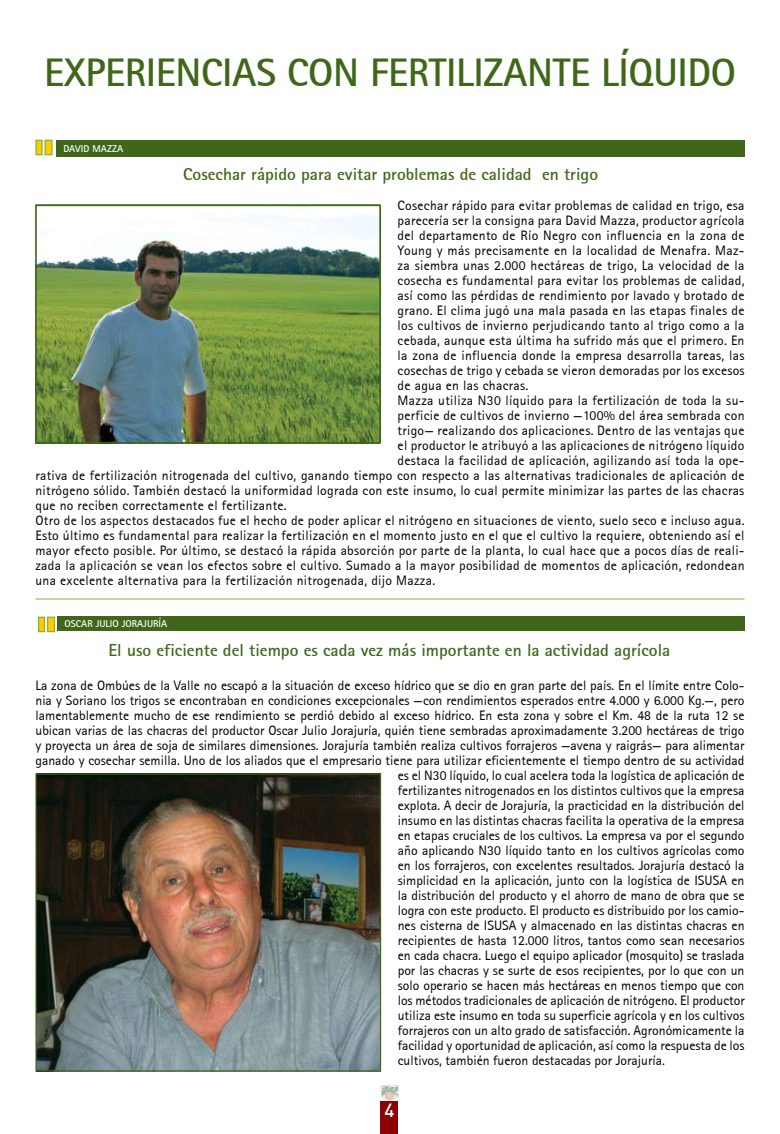
<style>
.page{position:relative;width:780px;height:1134px;background:#fff}
.page>*{position:absolute;margin:0;border:0;box-sizing:border-box;transform-origin:0 0}
.t1{font:700 40px "Rotis Sans Serif";letter-spacing:-.01em;color:#3f6619}
.t2{font:18.75px "Converse DIN Medium";color:#fff}
.t3{font:700 17.5px "Rotis Sans Serif";color:#3f6619}
.t4{font:13.75px "Rotis Sans Serif";color:#000}
.t5{font:13.75px "Rotis Sans Serif";letter-spacing:.02em;color:#000}
.t6{font:700 10px "Rotis Sans Serif";color:#fff}
</style>
<div class="page">
<div style="left:381px;top:1101px;width:17px;height:33px;background:#8b0304"></div>
<img style="left:381px;top:1085px;width:17px;height:15px">
<hr style="left:35px;top:599px;width:709px;height:1px;background:#7fb439">
<div style="left:57px;top:617px;width:687px;height:14px;background:#3f6619"></div>
<div style="left:56px;top:140px;width:688px;height:17px;background:#3f6619"></div>
<div style="left:35px;top:140px;width:8px;height:15px;background:#fc0;border:1px solid #7fb439"></div>
<div style="left:44px;top:140px;width:9px;height:15px;background:#fc0;border:1px solid #7fb439"></div>
<div style="left:38px;top:617px;width:7px;height:15px;background:#fc0;border:1px solid #7fb439"></div>
<div style="left:47px;top:617px;width:8px;height:15px;background:#fc0;border:1px solid #7fb439"></div>
<img style="left:38px;top:207px;width:340px;height:234px">
<img style="left:36px;top:775px;width:344px;height:297px">
<div style="left:35px;top:205px;width:346px;height:238px;border:1px solid #3f6619"></div>
<div style="left:35px;top:773px;width:346px;height:298px;border:1px solid #3f6619"></div>
<h1 class="t1" style="left:44px;top:47px;width:176px">EXPERI ENCIAS</h1>
<h1 class="t1" style="left:287px;top:47px;width:450px">CON FERTILIZANTE LÍQUI DO</h1>
<p class="t6" style="left:63px;top:142px;width:61px">David Mazza</p>
<p class="t3" style="left:183px;top:163px;width:416px">Cosechar rápido para evitar problemas de calidad en trigo</p>
<p class="t5" style="left:397px;top:197px;width:348px">Cosechar rápido para evitar problemas de calidad en trigo, esa</p>
<p class="t5" style="left:397px;top:212px;width:348px">parecería ser la consigna para David Mazza, productor agrícola</p>
<p class="t5" style="left:397px;top:227px;width:348px">del departamento de Río Negro con influencia en la zona de</p>
<p class="t5" style="left:397px;top:242px;width:348px">Young y más precisamente en la localidad de Menafra. Maz-</p>
<p class="t5" style="left:397px;top:257px;width:348px">za siembra unas 2.000 hectáreas de trigo, La velocidad de la</p>
<p class="t5" style="left:397px;top:272px;width:348px">cosecha es fundamental para evitar los problemas de calidad,</p>
<p class="t5" style="left:397px;top:287px;width:348px">así como las pérdidas de rendimiento por lavado y brotado de</p>
<p class="t5" style="left:397px;top:302px;width:348px">grano. El clima jugó una mala pasada en las etapas finales de</p>
<p class="t5" style="left:397px;top:317px;width:348px">los cultivos de invierno perjudicando tanto al trigo como a la</p>
<p class="t5" style="left:397px;top:332px;width:348px">cebada, aunque esta última ha sufrido más que el primero. En</p>
<p class="t5" style="left:397px;top:347px;width:348px">la zona de influencia donde la empresa desarrolla tareas, las</p>
<p class="t4" style="left:397px;top:362px;width:348px">cosechas de trigo y cebada se vieron demoradas por los excesos</p>
<p class="t5" style="left:397px;top:377px;width:132px">de agua en las chacras.</p>
<p class="t5" style="left:397px;top:392px;width:348px">Mazza utiliza N30 líquido para la fertilización de toda la su-</p>
<p class="t5" style="left:397px;top:407px;width:348px">perficie de cultivos de invierno —100% del área sembrada con</p>
<p class="t5" style="left:397px;top:422px;width:348px">trigo— realizando dos aplicaciones. Dentro de las ventajas que</p>
<p class="t5" style="left:397px;top:437px;width:348px">el productor le atribuyó a las aplicaciones de nitrógeno líquido</p>
<p class="t5" style="left:397px;top:452px;width:348px">destaca la facilidad de aplicación, agilizando así toda la ope-</p>
<p class="t5" style="left:35px;top:467px;width:710px">rativa de fertilización nitrogenada del cultivo, ganando tiempo con respecto a las alternativas tradicionales de aplicación de</p>
<p class="t5" style="left:35px;top:482px;width:710px">nitrógeno sólido. También destacó la uniformidad lograda con este insumo, lo cual permite minimizar las partes de las chacras</p>
<p class="t5" style="left:35px;top:497px;width:253px">que no reciben correctamente el fertilizante.</p>
<p class="t5" style="left:35px;top:512px;width:710px">Otro de los aspectos destacados fue el hecho de poder aplicar el nitrógeno en situaciones de viento, suelo seco e incluso agua.</p>
<p class="t5" style="left:35px;top:527px;width:710px">Esto último es fundamental para realizar la fertilización en el momento justo en el que el cultivo la requiere, obteniendo así el</p>
<p class="t5" style="left:35px;top:542px;width:710px">mayor efecto posible. Por último, se destacó la rápida absorción por parte de la planta, lo cual hace que a pocos días de reali-</p>
<p class="t5" style="left:35px;top:557px;width:710px">zada la aplicación se vean los efectos sobre el cultivo. Sumado a la mayor posibilidad de momentos de aplicación, redondean</p>
<p class="t5" style="left:35px;top:572px;width:401px">una excelente alternativa para la fertilización nitrogenada, dijo Mazza.</p>
<p class="t6" style="left:65px;top:618px;width:104px">Oscar Julio Jorajuría</p>
<p class="t3" style="left:108px;top:639px;width:563px">El uso eficiente del tiempo es cada vez más importante en la actividad agrícola</p>
<p class="t4" style="left:35px;top:677px;width:710px">La zona de Ombúes de la Valle no escapó a la situación de exceso hídrico que se dio en gran parte del país. En el límite entre Colo-</p>
<p class="t4" style="left:35px;top:692px;width:710px">nia y Soriano los trigos se encontraban en condiciones excepcionales —con rendimientos esperados entre 4.000 y 6.000 Kg.—, pero</p>
<p class="t4" style="left:35px;top:707px;width:710px">lamentablemente mucho de ese rendimiento se perdió debido al exceso hídrico. En esta zona y sobre el Km. 48 de la ruta 12 se</p>
<p class="t4" style="left:35px;top:722px;width:710px">ubican varias de las chacras del productor Oscar Julio Jorajuría, quién tiene sembradas aproximadamente 3.200 hectáreas de trigo</p>
<p class="t4" style="left:35px;top:737px;width:710px">y proyecta un área de soja de similares dimensiones. Jorajuría también realiza cultivos forrajeros —avena y raigrás— para alimentar</p>
<p class="t4" style="left:35px;top:752px;width:710px">ganado y cosechar semilla. Uno de los aliados que el empresario tiene para utilizar eficientemente el tiempo dentro de su actividad</p>
<p class="t4" style="left:398px;top:767px;width:348px">es el N30 líquido, lo cual acelera toda la logística de aplicación de</p>
<p class="t4" style="left:398px;top:782px;width:348px">fertilizantes nitrogenados en los distintos cultivos que la empresa</p>
<p class="t4" style="left:398px;top:797px;width:348px">explota. A decir de Jorajuría, la practicidad en la distribución del</p>
<p class="t4" style="left:398px;top:812px;width:348px">insumo en las distintas chacras facilita la operativa de la empresa</p>
<p class="t4" style="left:398px;top:827px;width:348px">en etapas cruciales de los cultivos. La empresa va por el segundo</p>
<p class="t4" style="left:398px;top:842px;width:348px">año aplicando N30 líquido tanto en los cultivos agrícolas como</p>
<p class="t4" style="left:398px;top:857px;width:348px">en los forrajeros, con excelentes resultados. Jorajuría destacó la</p>
<p class="t4" style="left:398px;top:872px;width:348px">simplicidad en la aplicación, junto con la logística de ISUSA en</p>
<p class="t4" style="left:398px;top:887px;width:348px">la distribución del producto y el ahorro de mano de obra que se</p>
<p class="t4" style="left:398px;top:902px;width:348px">logra con este producto. El producto es distribuido por los camio-</p>
<p class="t4" style="left:398px;top:917px;width:348px">nes cisterna de ISUSA y almacenado en las distintas chacras en</p>
<p class="t4" style="left:398px;top:932px;width:348px">recipientes de hasta 12.000 litros, tantos como sean necesarios</p>
<p class="t4" style="left:398px;top:947px;width:348px">en cada chacra. Luego el equipo aplicador (mosquito) se traslada</p>
<p class="t4" style="left:398px;top:962px;width:348px">por las chacras y se surte de esos recipientes, por lo que con un</p>
<p class="t4" style="left:398px;top:977px;width:348px">solo operario se hacen más hectáreas en menos tiempo que con</p>
<p class="t4" style="left:398px;top:992px;width:348px">los métodos tradicionales de aplicación de nitrógeno. El productor</p>
<p class="t4" style="left:398px;top:1007px;width:348px">utiliza este insumo en toda su superficie agrícola y en los cultivos</p>
<p class="t4" style="left:398px;top:1022px;width:348px">forrajeros con un alto grado de satisfacción. Agronómicamente la</p>
<p class="t4" style="left:398px;top:1037px;width:348px">facilidad y oportunidad de aplicación, así como la respuesta de los</p>
<p class="t4" style="left:398px;top:1052px;width:269px">cultivos, también fueron destacadas por Jorajuría.</p>
<h2 class="t2" style="left:384px;top:1098px;width:11px">4</h2>
</div>
